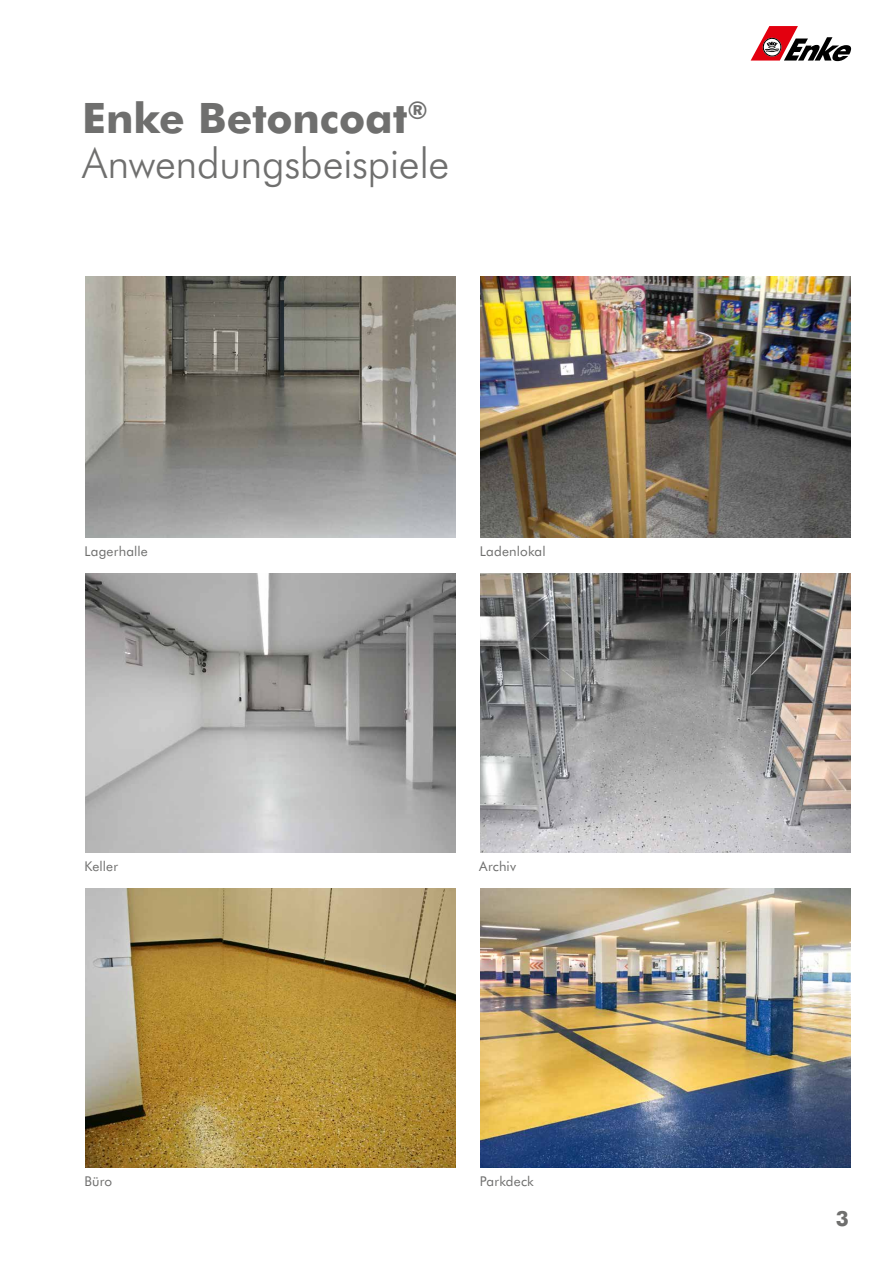
<style>
.page{position:relative;width:893px;height:1263px;background:#fff}
.page>*{position:absolute;margin:0;border:0;box-sizing:border-box;transform-origin:0 0}
.t1{font:300 42px/45px "Futura BT";letter-spacing:-.01em;color:#6f6f6e}
.t2{font:700 21px "Futura BT";color:#6f6f6e}
.t3{font:13.5px "Futura BT";letter-spacing:.01em;color:#6f6f6e}
.s1{font-weight:700}
</style>
<div class="page">
<img style="left:480px;top:277px;width:370px;height:261px">
<img style="left:85px;top:277px;width:370px;height:261px">
<img style="left:480px;top:889px;width:370px;height:279px">
<img style="left:85px;top:889px;width:370px;height:279px">
<img style="left:480px;top:573px;width:370px;height:279px">
<img style="left:85px;top:574px;width:370px;height:279px">
<svg style="left:751px;top:26px;width:101px;height:35px"></svg>
<h1 class="t1" style="left:82px;top:95px;width:369px"><span class="s1">Enke Betoncoat</span><sup>®<br></sup>Anwendungsbeispiele</h1>
<p class="t3" style="left:84px;top:543px;width:65px">Lagerhalle</p>
<p class="t3" style="left:480px;top:543px;width:67px">Ladenlokal</p>
<p class="t3" style="left:84px;top:858px;width:35px">Keller</p>
<p class="t3" style="left:479px;top:857px;width:38px">Archiv</p>
<p class="t3" style="left:84px;top:1173px;width:29px">Büro</p>
<p class="t3" style="left:480px;top:1172px;width:56px">Parkdeck</p>
<h2 class="t2" style="left:836px;top:1206px;width:15px">3</h2>
</div>
